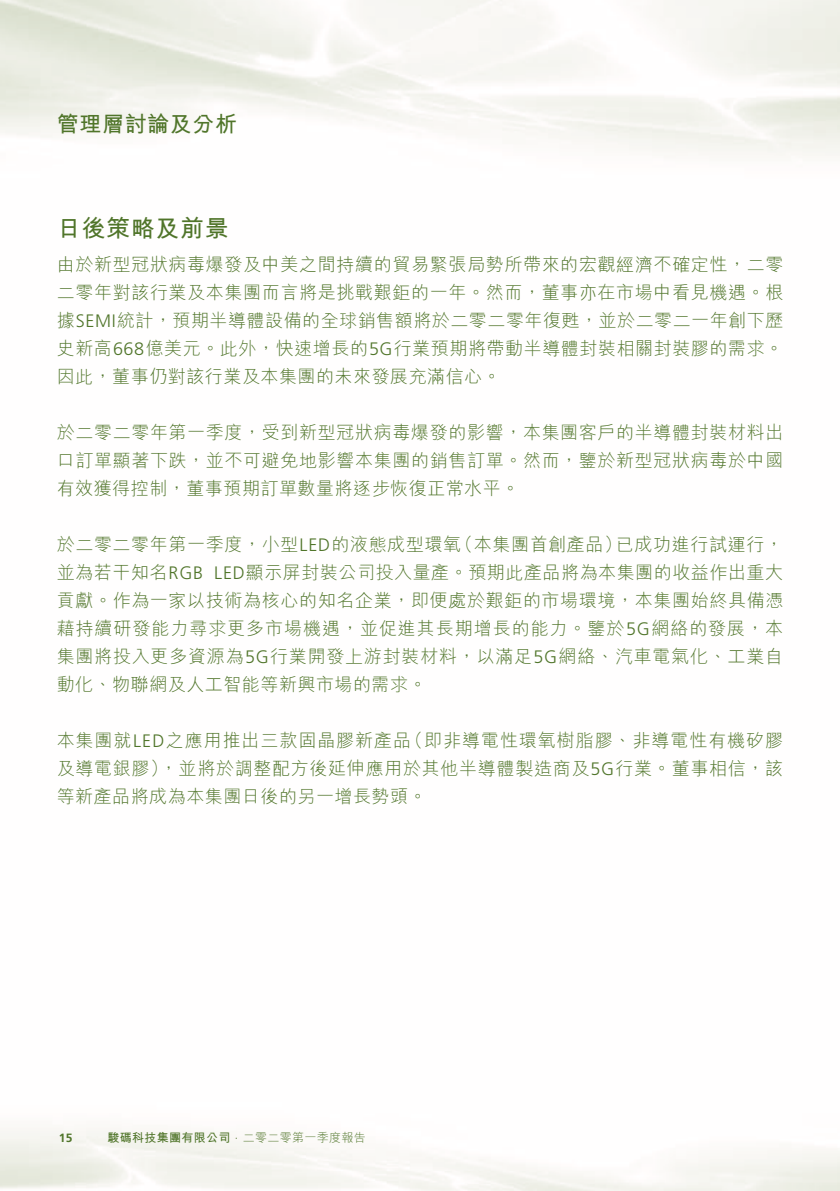
<style>
.page{position:relative;width:840px;height:1191px;background:#fff}
.page>*{position:absolute;margin:0;border:0;box-sizing:border-box;transform-origin:0 0}
.t1{font:700 24px "M Hei HK";letter-spacing:.03em;color:#50752a}
.t2{font:700 22px "M Hei HK";letter-spacing:.03em;color:#50752a}
.t3{font:300 18px/28px "M Hei HK";letter-spacing:.035em;color:#50752a}
.t4{font:700 12px "M Hei HK";letter-spacing:.03em;color:#50752a}
.t5{font:700 12px "Frutiger LT Std";color:#50752a}
.s1{font-family:"Frutiger LT Std"}
.s2{font-family:"Frutiger LT Std";font-weight:300}
.s3{font-weight:300}
</style>
<div class="page">
<p class="t2" style="left:57px;top:108px;width:182px">管理層討論及分析</p>
<h1 class="t1" style="left:57px;top:211px;width:174px">日後策略及前景</h1>
<p class="t3" style="left:57px;top:250px;width:727px;text-align:justify">由於新型冠狀病毒爆發及中美之間持續的貿易緊張局勢所帶來的宏觀經濟不確定性，二零二零年對該行業及本集團而言將是挑戰艱鉅的一年。然而，董事亦在市場中看見機遇。根據<span class="s1">SEMI</span>統計，預期半導體設備的全球銷售額將於二零二零年復甦，並於二零二一年創下歷史新高<span class="s1">668</span>億美元。此外，快速增長的<span class="s1">5G</span>行業預期將帶動半導體封裝相關封裝膠的需求。因此，董事仍對該行業及本集團的未來發展充滿信心。</p>
<p class="t3" style="left:57px;top:418px;width:727px;text-align:justify">於二零二零年第一季度，受到新型冠狀病毒爆發的影響，本集團客戶的半導體封裝材料出口訂單顯著下跌，並不可避免地影響本集團的銷售訂單。然而，鑒於新型冠狀病毒於中國有效獲得控制，董事預期訂單數量將逐步恢復正常水平。</p>
<p class="t3" style="left:615px;top:530px;width:168px">已成功進行試運行，</p>
<p class="t3" style="left:214px;top:530px;width:570px;text-indent:-157px">於二零二零年第一季度，小型<span class="s1">LED</span>的液態成型環氧<br><span class="s1">LED</span>顯示屏封裝公司投入量產。預期此產品將為本集團的收益作出重大</p>
<p class="t3" style="left:455px;top:530px;width:168px">（本集團首創產品）</p>
<p class="t3" style="left:57px;top:558px;width:727px">並為若干知名<span class="s1">RGB<br></span>貢獻。作為一家以技術為核心的知名企業，即便處於艱鉅的市場環境，本集團始終具備憑藉持續研發能力尋求更多市場機遇，並促進其長期增長的能力。鑒於<span class="s1">5G</span>網絡的發展，本集團將投入更多資源為<span class="s1">5G</span>行業開發上游封裝材料，以滿足<span class="s1">5G</span>網絡、汽車電氣化、工業自動化、物聯網及人工智能等新興市場的需求。</p>
<p class="t3" style="left:405px;top:726px;width:379px">（即非導電性環氧樹脂膠、非導電性有機矽膠</p>
<p class="t3" style="left:57px;top:726px;width:727px">本集團就<span class="s1">LED</span>之應用推出三款固晶膠新產品<br>及導電銀膠，）並將於調整配方後延伸應用於其他半導體製造商及<span class="s1">5G</span>行業。董事相信，該等新產品將成為本集團日後的另一增長勢頭。</p>
<p class="t5" style="left:59px;top:1131px;width:15px">15</p>
<p class="t4" style="left:107px;top:1129px;width:260px">駿碼科技集團有限公司 <span class="s2">·</span> <span class="s3">二零二零第一季度報告</span></p>
</div>
